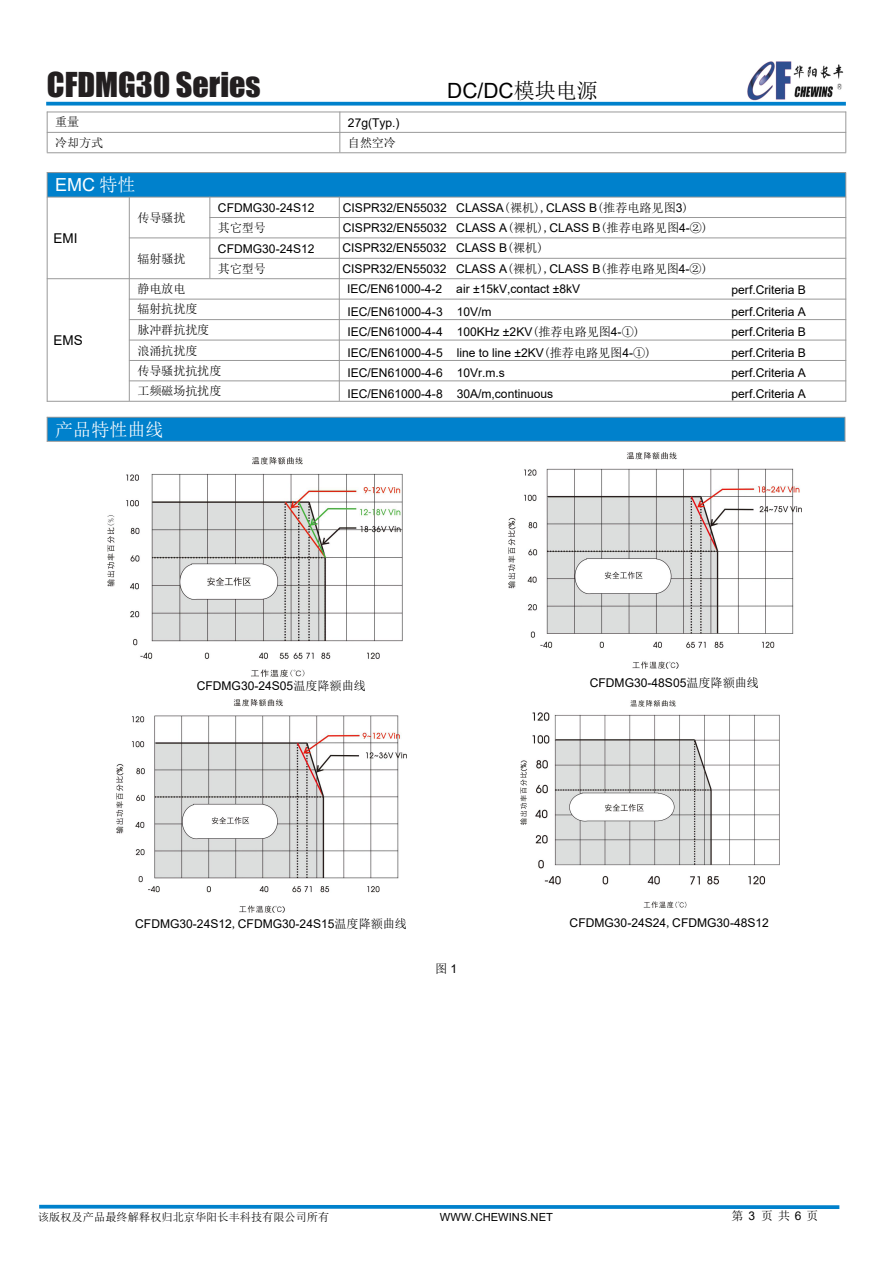
<style>
.page{position:relative;width:893px;height:1263px;background:#fff}
.page>*{position:absolute;margin:0;border:0;box-sizing:border-box;transform-origin:0 0}
.t1{font:31.5px "Impact";color:#231f20}
.t2{font:21px "Arial";color:#000}
.t3{font:18px "Sim Sun";color:#fff}
.t4{font:18px "Arial";color:#fff}
.t5{font:13.5px "Arial";color:#000}
.t6{font:12.15px "Arial";color:#000}
.t7{font:12.15px "Sim Sun";color:#000}
.t8{font:12px "Sim Sun";color:#000}
.t9{font:11.1px "Sim Sun";color:#000}
.t10{font:11.1px "Arial";color:#000}
.s1{font-family:"Sim Sun"}
.s2{font-family:"Arial"}
</style>
<div class="page">
<svg style="left:46px;top:102px;width:800px;height:4px;fill:#0081cc"></svg>
<hr style="left:47px;top:112px;width:799px;height:1px;background:#999">
<hr style="left:47px;top:132px;width:799px;height:1px;background:#999">
<hr style="left:47px;top:152px;width:799px;height:1px;background:#999">
<hr style="left:47px;top:112px;width:1px;height:40px;background:#999">
<hr style="left:339px;top:112px;width:1px;height:40px;background:#999">
<hr style="left:845px;top:112px;width:1px;height:40px;background:#999">
<div style="left:47px;top:173px;width:799px;height:24px;background:#0081cc"></div>
<hr style="left:47px;top:172px;width:799px;height:1px;background:#999">
<hr style="left:47px;top:197px;width:799px;height:1px;background:#999">
<hr style="left:209px;top:217px;width:637px;height:1px;background:#999">
<hr style="left:129px;top:238px;width:717px;height:1px;background:#999">
<hr style="left:209px;top:258px;width:637px;height:1px;background:#999">
<hr style="left:47px;top:278px;width:799px;height:1px;background:#999">
<hr style="left:129px;top:299px;width:717px;height:1px;background:#999">
<hr style="left:129px;top:319px;width:717px;height:1px;background:#999">
<hr style="left:129px;top:340px;width:717px;height:1px;background:#999">
<hr style="left:129px;top:360px;width:717px;height:1px;background:#999">
<hr style="left:129px;top:380px;width:717px;height:1px;background:#999">
<hr style="left:47px;top:401px;width:799px;height:1px;background:#999">
<hr style="left:47px;top:172px;width:1px;height:230px;background:#999">
<hr style="left:129px;top:197px;width:1px;height:204px;background:#999">
<hr style="left:209px;top:197px;width:1px;height:81px;background:#999">
<hr style="left:339px;top:197px;width:1px;height:204px;background:#999">
<hr style="left:845px;top:173px;width:1px;height:229px;background:#999">
<div style="left:47px;top:417px;width:798px;height:24px;background:#0081cc"></div>
<img style="left:108px;top:457px;width:295px;height:220px">
<img style="left:508px;top:453px;width:294px;height:216px">
<img style="left:117px;top:699px;width:290px;height:214px">
<img style="left:520px;top:700px;width:259px;height:207px">
<hr style="left:47px;top:417px;width:798px;height:1px;background:#999">
<hr style="left:47px;top:441px;width:798px;height:1px;background:#999">
<svg style="left:47px;top:417px;width:1px;height:24px"></svg>
<svg style="left:845px;top:418px;width:1px;height:24px"></svg>
<svg style="left:39px;top:1205px;width:800px;height:4px;fill:#0081cc"></svg>
<img style="left:747px;top:61px;width:96px;height:39px">
<h1 class="t1" style="left:47px;top:61px;width:215px">CFDMG30 Series</h1>
<h2 class="t2" style="left:447px;top:76px;width:152px">DC/DC<span class="s1">模块电源</span></h2>
<p class="t7" style="left:55px;top:116px;width:26px">重量</p>
<p class="t6" style="left:348px;top:114px;width:53px">27g(Typ.)</p>
<p class="t7" style="left:55px;top:136px;width:50px">冷却方式</p>
<p class="t7" style="left:348px;top:136px;width:50px">自然空冷</p>
<h3 class="t4" style="left:55px;top:173px;width:82px">EMC <span class="s1">特性</span></h3>
<p class="t5" style="left:54px;top:229px;width:26px">EMI</p>
<p class="t7" style="left:137px;top:211px;width:50px">传导骚扰</p>
<p class="t7" style="left:137px;top:252px;width:50px">辐射骚扰</p>
<p class="t6" style="left:218px;top:199px;width:98px">CFDMG30-24S12</p>
<p class="t6" style="left:343px;top:199px;width:347px">CISPR32/EN55032 CLASSA<span class="s1">(裸机),</span>CLASS B<span class="s1">(推荐电路见图</span>3<span class="s1">)</span></p>
<p class="t7" style="left:218px;top:221px;width:50px">其它型号</p>
<p class="t6" style="left:343px;top:219px;width:367px">CISPR32/EN55032 CLASS A<span class="s1">(裸机),</span>CLASS B<span class="s1">(推荐电路见图</span>4-<span class="s1">②)</span></p>
<p class="t6" style="left:218px;top:240px;width:98px">CFDMG30-24S12</p>
<p class="t6" style="left:343px;top:240px;width:202px">CISPR32/EN55032 CLASS B<span class="s1">(裸机)</span></p>
<p class="t7" style="left:218px;top:262px;width:50px">其它型号</p>
<p class="t6" style="left:343px;top:260px;width:367px">CISPR32/EN55032 CLASS A<span class="s1">(裸机),</span>CLASS B<span class="s1">(推荐电路见图</span>4-<span class="s1">②)</span></p>
<p class="t7" style="left:137px;top:283px;width:50px">静电放电</p>
<p class="t6" style="left:347px;top:281px;width:235px">IEC/EN61000-4-2 air ±15kV,contact ±8kV</p>
<p class="t6" style="left:732px;top:281px;width:76px">perf.Criteria B</p>
<p class="t7" style="left:137px;top:303px;width:62px">辐射抗扰度</p>
<p class="t6" style="left:347px;top:303px;width:146px">IEC/EN61000-4-3 10V/m</p>
<p class="t6" style="left:732px;top:303px;width:76px">perf.Criteria A</p>
<p class="t7" style="left:137px;top:324px;width:74px">脉冲群抗扰度</p>
<p class="t6" style="left:347px;top:323px;width:294px">IEC/EN61000-4-4 100KHz ±2KV<span class="s1">(推荐电路见图</span>4-<span class="s1">①)</span></p>
<p class="t6" style="left:732px;top:324px;width:76px">perf.Criteria B</p>
<p class="t7" style="left:137px;top:344px;width:62px">浪涌抗扰度</p>
<p class="t6" style="left:347px;top:344px;width:305px">IEC/EN61000-4-5 line to line ±2KV<span class="s1">(推荐电路见图</span>4-<span class="s1">①)</span></p>
<p class="t6" style="left:732px;top:344px;width:76px">perf.Criteria B</p>
<p class="t7" style="left:137px;top:364px;width:86px">传导骚扰抗扰度</p>
<p class="t6" style="left:347px;top:365px;width:159px">IEC/EN61000-4-6 10Vr.m.s</p>
<p class="t6" style="left:732px;top:365px;width:76px">perf.Criteria A</p>
<p class="t7" style="left:137px;top:385px;width:86px">工频磁场抗扰度</p>
<p class="t6" style="left:347px;top:385px;width:207px">IEC/EN61000-4-8 30A/m,continuous</p>
<p class="t6" style="left:732px;top:385px;width:76px">perf.Criteria A</p>
<h3 class="t3" style="left:55px;top:420px;width:110px">产品特性曲线</h3>
<p class="t5" style="left:54px;top:331px;width:31px">EMS</p>
<p class="t6" style="left:197px;top:677px;width:171px">CFDMG30-24S05<span class="s1">温度降额曲线</span></p>
<p class="t6" style="left:590px;top:675px;width:171px">CFDMG30-48S05<span class="s1">温度降额曲线</span></p>
<p class="t6" style="left:135px;top:916px;width:273px">CFDMG30-24S12<span class="s1">,</span>CFDMG30-24S15<span class="s1">温度降额曲线</span></p>
<p class="t6" style="left:570px;top:915px;width:201px">CFDMG30-24S24<span class="s1">,</span>CFDMG30-48S12</p>
<p class="t7" style="left:435px;top:962px;width:23px">图 <span class="s2">1</span></p>
<p class="t9" style="left:38px;top:1212px;width:293px">该版权及产品最终解释权归北京华阳长丰科技有限公司所有</p>
<p class="t10" style="left:440px;top:1210px;width:114px">WWW.CHEWINS.NET</p>
<p class="t8" style="left:732px;top:1210px;width:89px">第<span class="s2">3</span>页共<span class="s2">6</span>页</p>
</div>
